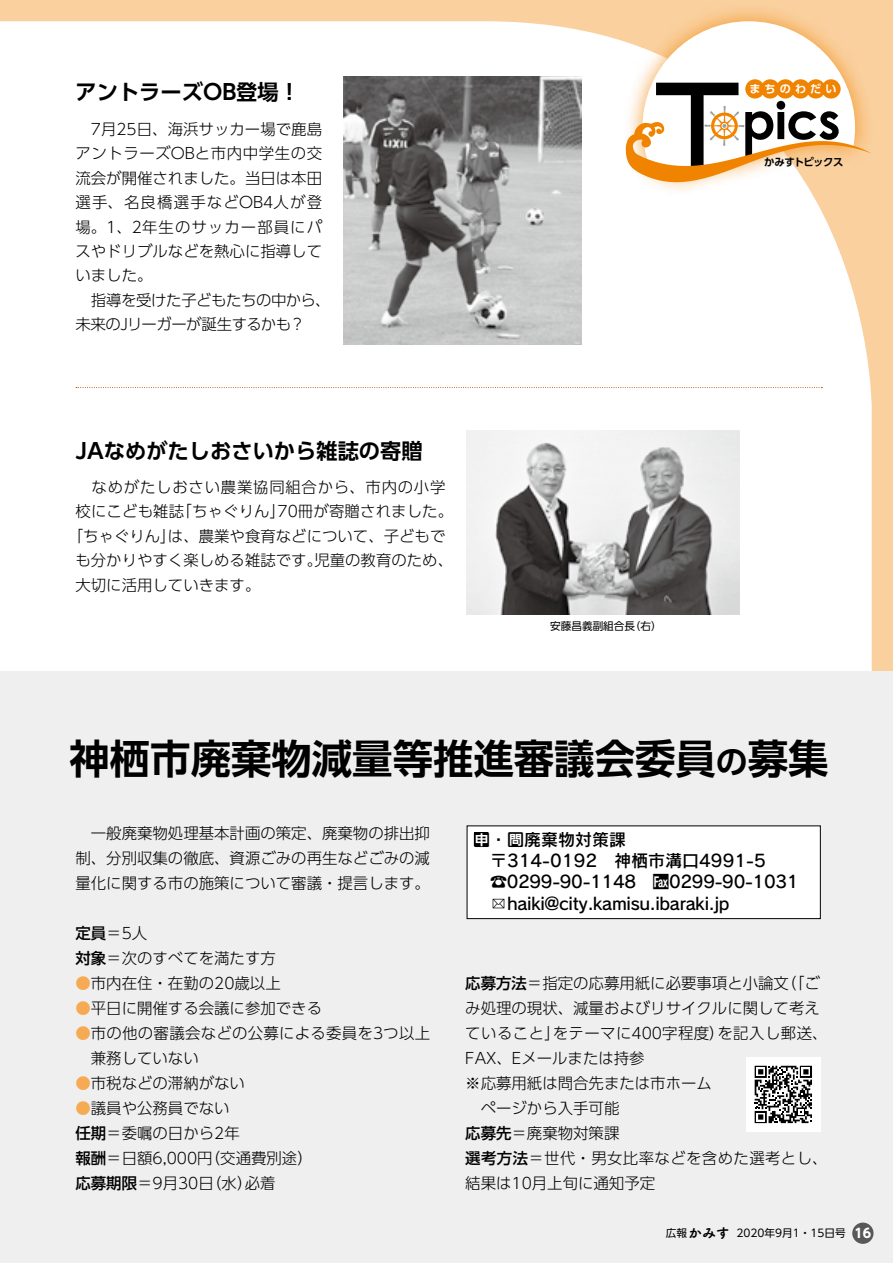
<style>
.page{position:relative;width:893px;height:1263px;background:#fff}
.page>*{position:absolute;margin:0;border:0;box-sizing:border-box;transform-origin:0 0}
.t1{font:700 40.35px "UD Shin Go Pr 6 De";color:#000}
.t2{font:700 21.3px "UD Shin Go Pro De";color:#000}
.t3{font:16.95px "Rodin Pro DB";letter-spacing:-.02em;color:#000}
.t4{font:16.95px "Rodin Pro DB";color:#000}
.t5{font:300 15.45px/24.5px "UD Shin Go Pro";color:#000}
.t6{font:300 15.45px/24.5px "UD Shin Go Pro";letter-spacing:.05em;color:#000}
.t7{font:300 15.45px/25px "UD Shin Go Pro";letter-spacing:.02em;color:#000}
.t8{font:300 15.45px "UD Shin Go Pro";letter-spacing:.03em;color:#000}
.t9{font:13.8px "Tsuku A Rd Gothic Std E";color:#000}
.t10{font:700 13.8px "UD Shin Go Pro De";color:#fff}
.t11{font:700 12.75px "UD Shin Go Pro";color:#fff}
.t12{font:700 11.1px "UD Shin Go Pr 6 De";letter-spacing:.37em;color:#fff}
.t13{font:10.65px "UD Shin Go Pro";color:#000}
.t14{font:700 10.35px "UD Shin Go Pr 6 De";letter-spacing:-.05em;color:#000}
.s1{font-size:31.95px}
.s2{font-weight:500}
.s3{color:#f5aa53}
.s4{font-family:"FOT Kigou Tsushin A"}
.s5{font-family:"UD Shin Go Pr 6";font-size:10.65px}
</style>
<div class="page">
<div style="left:0;top:0;width:893px;height:672px;background:#fad09e"></div>
<div style="left:1px;top:21px;width:871px;height:651px;background:#fff"></div>
<img style="left:0;top:0;width:1px;height:1263px">
<div style="left:0;top:672px;width:893px;height:591px;background:#efefef"></div>
<svg style="left:76px;top:387px;width:746px;height:1px"></svg>
<img style="left:467px;top:431px;width:273px;height:183px">
<img style="left:343px;top:77px;width:238px;height:267px">
<div style="left:467px;top:826px;width:353px;height:92px;background:#fff"></div>
<div style="left:467px;top:825px;width:354px;height:94px;border:1px solid #000"></div>
<div style="left:475px;top:832px;width:13px;height:14px;background:#000"></div>
<div style="left:746px;top:1057px;width:75px;height:75px;background:#fff"></div>
<svg style="left:755px;top:1066px;width:57px;height:57px"></svg>
<div style="left:852px;top:1222px;width:21px;height:22px;background:#595757;border-radius:50%"></div>
<div style="left:623px;top:2px;width:251px;height:194px;background:#f08300;opacity:.75"></div>
<svg style="left:625px;top:21px;width:247px;height:161px"></svg>
<h2 class="t2" style="left:75px;top:75px;width:226px">アントラーズOB登場!</h2>
<p class="t5" style="left:75px;top:116px;width:257px">　7月25日、海浜サッカー場で鹿島アントラーズOBと市内中学生の交流会が開催されました。当日は本田選手、名良橋選手などOB4人が登場。1、2年生のサッカー部員にパスやドリブルなどを熱心に指導していました。<br>　指導を受けた子どもたちの中から、未来のJリーガーが誕生するかも?</p>
<p class="t12" style="left:749px;top:80px;width:89px">まちのわだい</p>
<p class="t14" style="left:764px;top:154px;width:81px">かみすトピックス</p>
<h2 class="t2" style="left:75px;top:433px;width:349px">JAなめがたしおさいから雑誌の寄贈</h2>
<p class="t6" style="left:278px;top:474px;width:177px;text-indent:-202px">　なめがたしおさい農業協同組合から、市内の小学<br>70冊が寄贈されました。</p>
<p class="t5" style="left:75px;top:499px;width:110px">校にこども雑誌</p>
<p class="t5" style="left:68px;top:523px;width:379px">「ちゃぐりんは」、農業や食育などについて、子どもで</p>
<p class="t5" style="left:314px;top:548px;width:140px">児童の教育のため、</p>
<p class="t5" style="left:176px;top:499px;width:110px">「ちゃぐりん」</p>
<p class="t5" style="left:75px;top:548px;width:248px">も分かりやすく楽しめる雑誌です。大切に活用していきます。</p>
<p class="t13" style="left:630px;top:617px;width:33px">（右(</p>
<p class="t13" style="left:550px;top:617px;width:87px">安藤昌義副組合長</p>
<h1 class="t1" style="left:70px;top:726px;width:760px">神栖市廃棄物減量等推進審議会委員<span class="s1">の</span>募集</h1>
<p class="t5" style="left:75px;top:820px;width:356px;line-height:25px;text-align:justify">　一般廃棄物処理基本計画の策定、廃棄物の排出抑制、分別収集の徹底、資源ごみの再生などごみの減量化に関する市の施策について審議・提言します。</p>
<p class="t5" style="left:75px;top:920px;width:202px;line-height:25px"><span class="s2">定員</span>＝5人<br><span class="s2">対象</span>＝次のすべてを満たす方</p>
<p class="t5" style="left:75px;top:970px;width:207px"><span class="s3">●</span>市内在住・在勤の20歳以上</p>
<p class="t5" style="left:75px;top:995px;width:248px"><span class="s3">●</span>平日に開催する会議に参加できる</p>
<p class="t7" style="left:91px;top:1020px;width:341px;text-indent:-15px"><span class="s3">●</span>市の他の審議会などの公募による委員を3つ以上兼務していない</p>
<p class="t5" style="left:75px;top:1070px;width:171px"><span class="s3">●</span>市税などの滞納がない</p>
<p class="t5" style="left:75px;top:1095px;width:156px"><span class="s3">●</span>議員や公務員でない</p>
<p class="t5" style="left:75px;top:1120px;width:166px"><span class="s2">任期</span>＝委嘱の日から2年</p>
<p class="t5" style="left:75px;top:1145px;width:239px"><span class="s2">報酬</span>＝日額6,000 （円交通費別途(</p>
<p class="t5" style="left:245px;top:1170px;width:32px">必着</p>
<p class="t5" style="left:75px;top:1170px;width:178px"><span class="s2">応募期限</span>＝9月30 （日水）</p>
<p class="t4" style="left:473px;top:828px;width:155px">問・問廃棄物対策課</p>
<p class="t4" style="left:473px;top:849px;width:294px">　〒314-0192　神栖市溝口4991-5</p>
<p class="t3" style="left:473px;top:871px;width:327px">　☎0299-90-1148　<span class="s4">O</span>0299-90-1031</p>
<p class="t3" style="left:490px;top:892px;width:241px"><span class="s4">{</span>haiki@city.kamisu.ibaraki j p.</p>
<p class="t10" style="left:475px;top:828px;width:15px">申</p>
<p class="t5" style="left:781px;top:970px;width:40px">（「ご</p>
<p class="t5" style="left:465px;top:970px;width:325px"><span class="s2">応募方法</span>＝指定の応募用紙に必要事項と小論文</p>
<p class="t5" style="left:465px;top:995px;width:356px">み処理の現状、減量およびリサイクルに関して考え</p>
<p class="t5" style="left:717px;top:1020px;width:112px">を記入し郵送、</p>
<p class="t8" style="left:553px;top:1021px;width:173px">をテーマに400字程度）</p>
<p class="t5" style="left:465px;top:1020px;width:364px;line-height:25px">ていること」<br>FAX、Eメールまたは持参<br>※応募用紙は問合先または市ホーム<br>　ページから入手可能<br><span class="s2">応募先</span>＝廃棄物対策課<br><span class="s2">選考方法</span>＝世代・男女比率などを含めた選考とし、結果は10月上旬に通知予定</p>
<p class="t9" style="left:666px;top:1222px;width:65px"><span class="s5">広報</span>かみす</p>
<p class="t13" style="left:736px;top:1224px;width:111px">2020年9月1・15日号</p>
<p class="t11" style="left:854px;top:1223px;width:18px">16</p>
</div>
